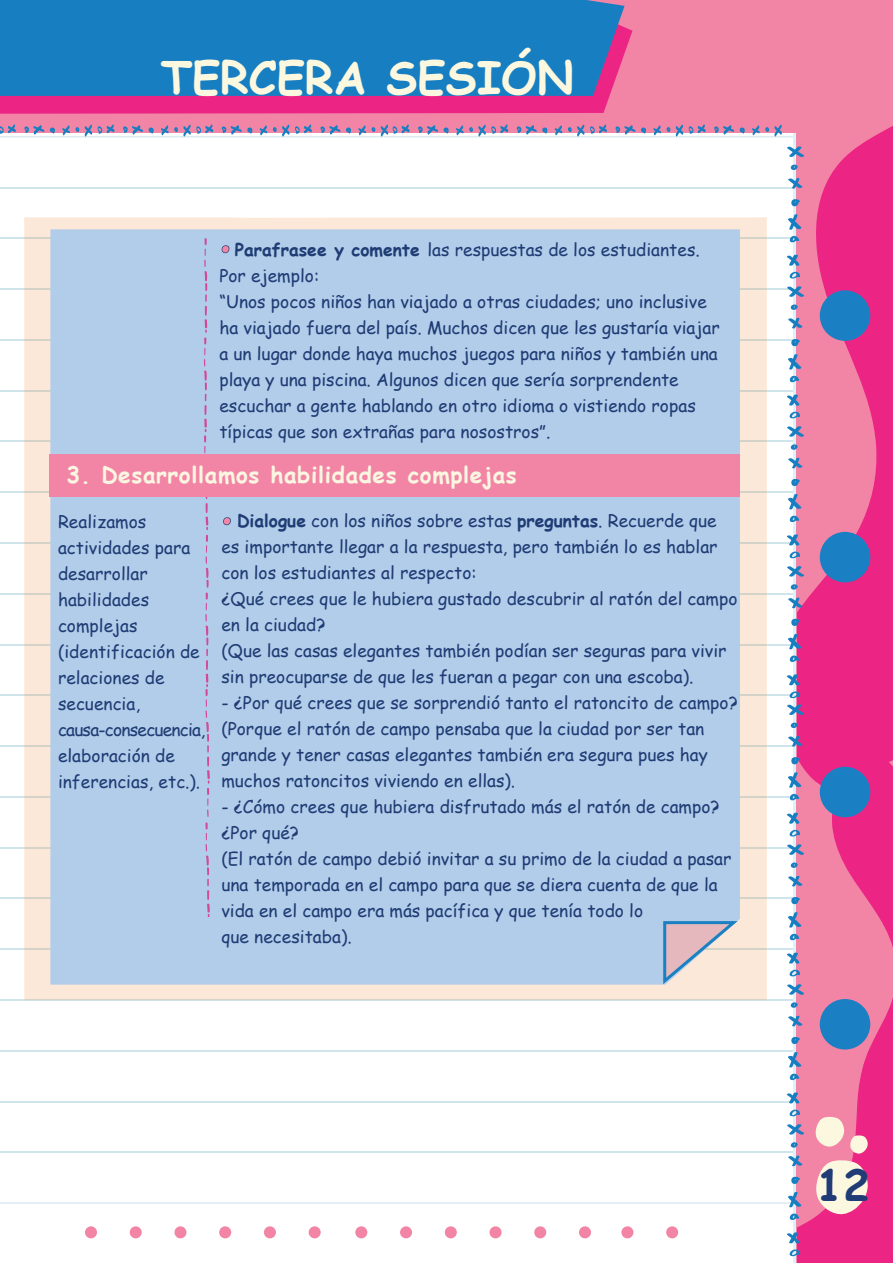
<style>
.page{position:relative;width:893px;height:1263px;background:#fff}
.page>*{position:absolute;margin:0;border:0;box-sizing:border-box;transform-origin:0 0}
.t1{font:700 45px "Comic Sans MS";color:#fcf8e0}
.t2{font:700 42.3px "Comic Sans MS";color:#203b75;scale:1.04 1}
.t3{font:700 22.5px "Comic Sans MS";letter-spacing:.025em;color:#faf6e1}
.t4{font:17.4px/26px "Comic Sans MS";color:#1f3c74}
.s1{font-weight:700}
</style>
<div class="page">
<hr style="left:0;top:136px;width:893px;height:1px;background:#0f769e">
<hr style="left:0;top:1202px;width:893px;height:1px;background:#0f769e">
<hr style="left:0;top:1152px;width:893px;height:1px;background:#0f769e">
<hr style="left:0;top:1101px;width:893px;height:1px;background:#0f769e">
<hr style="left:0;top:1050px;width:893px;height:1px;background:#0f769e">
<hr style="left:0;top:999px;width:893px;height:1px;background:#0f769e">
<hr style="left:0;top:949px;width:893px;height:1px;background:#0f769e">
<hr style="left:0;top:898px;width:893px;height:1px;background:#0f769e">
<hr style="left:0;top:847px;width:893px;height:1px;background:#0f769e">
<hr style="left:0;top:796px;width:893px;height:1px;background:#0f769e">
<hr style="left:0;top:745px;width:893px;height:2px;background:#0f769e">
<hr style="left:0;top:695px;width:893px;height:1px;background:#0f769e">
<hr style="left:0;top:644px;width:893px;height:1px;background:#0f769e">
<hr style="left:0;top:593px;width:893px;height:1px;background:#0f769e">
<hr style="left:0;top:542px;width:893px;height:2px;background:#0f769e">
<hr style="left:0;top:492px;width:893px;height:1px;background:#0f769e">
<hr style="left:0;top:441px;width:893px;height:1px;background:#0f769e">
<hr style="left:0;top:390px;width:893px;height:1px;background:#0f769e">
<hr style="left:0;top:339px;width:893px;height:1px;background:#0f769e">
<hr style="left:0;top:289px;width:893px;height:1px;background:#0f769e">
<hr style="left:0;top:238px;width:893px;height:1px;background:#0f769e">
<hr style="left:0;top:187px;width:893px;height:1px;background:#0f769e">
<div style="left:793px;top:1px;width:5px;height:1262px;background:#daf2fb"></div>
<div style="left:796px;top:1px;width:97px;height:1262px;background:#f285a6"></div>
<div style="left:0;top:1px;width:798px;height:132px;background:#f285a6"></div>
<svg style="left:689px;top:124px;width:17px;height:10px"></svg>
<svg style="left:714px;top:125px;width:20px;height:10px"></svg>
<svg style="left:740px;top:127px;width:5px;height:7px"></svg>
<svg style="left:752px;top:125px;width:30px;height:12px"></svg>
<svg style="left:590px;top:124px;width:17px;height:10px"></svg>
<svg style="left:616px;top:125px;width:19px;height:10px"></svg>
<svg style="left:641px;top:127px;width:5px;height:7px"></svg>
<svg style="left:653px;top:125px;width:17px;height:10px"></svg>
<svg style="left:676px;top:125px;width:7px;height:12px"></svg>
<svg style="left:517px;top:125px;width:30px;height:10px"></svg>
<svg style="left:555px;top:125px;width:7px;height:10px"></svg>
<svg style="left:568px;top:125px;width:16px;height:12px"></svg>
<svg style="left:418px;top:125px;width:20px;height:10px"></svg>
<svg style="left:444px;top:127px;width:5px;height:7px"></svg>
<svg style="left:456px;top:124px;width:52px;height:13px"></svg>
<svg style="left:295px;top:124px;width:17px;height:10px"></svg>
<svg style="left:321px;top:125px;width:19px;height:10px"></svg>
<svg style="left:346px;top:127px;width:5px;height:7px"></svg>
<svg style="left:358px;top:125px;width:8px;height:10px"></svg>
<svg style="left:372px;top:127px;width:3px;height:5px"></svg>
<svg style="left:381px;top:124px;width:28px;height:13px"></svg>
<svg style="left:222px;top:125px;width:30px;height:10px"></svg>
<svg style="left:260px;top:125px;width:7px;height:10px"></svg>
<svg style="left:273px;top:125px;width:16px;height:12px"></svg>
<svg style="left:98px;top:124px;width:16px;height:10px"></svg>
<svg style="left:123px;top:125px;width:20px;height:10px"></svg>
<svg style="left:149px;top:127px;width:5px;height:7px"></svg>
<svg style="left:161px;top:124px;width:52px;height:13px"></svg>
<svg style="left:0;top:124px;width:16px;height:10px"></svg>
<svg style="left:24px;top:125px;width:20px;height:10px"></svg>
<svg style="left:50px;top:127px;width:5px;height:7px"></svg>
<svg style="left:62px;top:125px;width:17px;height:10px"></svg>
<svg style="left:85px;top:125px;width:7px;height:12px"></svg>
<svg style="left:798px;top:126px;width:95px;height:610px;fill:#ec2584"></svg>
<svg style="left:790px;top:272px;width:10px;height:7px"></svg>
<svg style="left:787px;top:255px;width:12px;height:11px"></svg>
<svg style="left:789px;top:236px;width:10px;height:6px"></svg>
<svg style="left:788px;top:214px;width:13px;height:16px"></svg>
<svg style="left:791px;top:199px;width:9px;height:7px"></svg>
<svg style="left:788px;top:178px;width:14px;height:11px"></svg>
<svg style="left:791px;top:165px;width:7px;height:5px"></svg>
<svg style="left:787px;top:146px;width:17px;height:11px"></svg>
<svg style="left:790px;top:412px;width:10px;height:6px"></svg>
<svg style="left:787px;top:394px;width:12px;height:12px"></svg>
<svg style="left:789px;top:376px;width:10px;height:6px"></svg>
<svg style="left:788px;top:354px;width:13px;height:16px"></svg>
<svg style="left:791px;top:339px;width:9px;height:7px"></svg>
<svg style="left:788px;top:318px;width:14px;height:11px"></svg>
<svg style="left:791px;top:304px;width:7px;height:6px"></svg>
<svg style="left:787px;top:286px;width:17px;height:11px"></svg>
<svg style="left:790px;top:552px;width:10px;height:6px"></svg>
<svg style="left:787px;top:534px;width:12px;height:11px"></svg>
<svg style="left:789px;top:516px;width:10px;height:6px"></svg>
<svg style="left:788px;top:494px;width:13px;height:15px"></svg>
<svg style="left:791px;top:479px;width:9px;height:7px"></svg>
<svg style="left:788px;top:458px;width:14px;height:10px"></svg>
<svg style="left:791px;top:444px;width:7px;height:6px"></svg>
<svg style="left:787px;top:426px;width:17px;height:11px"></svg>
<svg style="left:790px;top:691px;width:10px;height:7px"></svg>
<svg style="left:787px;top:674px;width:12px;height:11px"></svg>
<svg style="left:789px;top:655px;width:10px;height:7px"></svg>
<svg style="left:788px;top:634px;width:13px;height:15px"></svg>
<svg style="left:791px;top:619px;width:9px;height:7px"></svg>
<svg style="left:788px;top:598px;width:14px;height:10px"></svg>
<svg style="left:791px;top:584px;width:7px;height:6px"></svg>
<svg style="left:787px;top:566px;width:17px;height:11px"></svg>
<svg style="left:791px;top:722px;width:7px;height:6px"></svg>
<svg style="left:787px;top:704px;width:17px;height:11px"></svg>
<div style="left:820px;top:532px;width:50px;height:50px;background:#1b80c3;border-radius:50%"></div>
<div style="left:820px;top:290px;width:50px;height:51px;background:#1b80c3;border-radius:50%"></div>
<svg style="left:0;top:27px;width:632px;height:87px;fill:#ec2584"></svg>
<div style="left:0;top:0;width:625px;height:96px;background:#177fc1"></div>
<div style="left:309px;top:1226px;width:12px;height:12px;background:#f285a6;border-radius:50%"></div>
<div style="left:264px;top:1226px;width:12px;height:12px;background:#f285a6;border-radius:50%"></div>
<div style="left:219px;top:1226px;width:12px;height:12px;background:#f285a6;border-radius:50%"></div>
<div style="left:174px;top:1226px;width:12px;height:12px;background:#f285a6;border-radius:50%"></div>
<div style="left:130px;top:1226px;width:12px;height:12px;background:#f285a6;border-radius:50%"></div>
<div style="left:85px;top:1226px;width:12px;height:12px;background:#f285a6;border-radius:50%"></div>
<div style="left:579px;top:1226px;width:12px;height:12px;background:#f285a6;border-radius:50%"></div>
<div style="left:534px;top:1226px;width:12px;height:12px;background:#f285a6;border-radius:50%"></div>
<div style="left:489px;top:1226px;width:13px;height:12px;background:#f285a6;border-radius:50%"></div>
<div style="left:445px;top:1226px;width:12px;height:12px;background:#f285a6;border-radius:50%"></div>
<div style="left:400px;top:1226px;width:12px;height:12px;background:#f285a6;border-radius:50%"></div>
<div style="left:355px;top:1226px;width:12px;height:12px;background:#f285a6;border-radius:50%"></div>
<div style="left:666px;top:1226px;width:12px;height:12px;background:#f285a6;border-radius:50%"></div>
<div style="left:621px;top:1226px;width:12px;height:12px;background:#f285a6;border-radius:50%"></div>
<svg style="left:787px;top:736px;width:106px;height:527px"></svg>
<div style="left:24px;top:217px;width:743px;height:783px;background:#fce8d8"></div>
<div style="left:50px;top:229px;width:690px;height:756px;background:#b2cdea"></div>
<svg style="left:660px;top:920px;width:82px;height:65px"></svg>
<svg style="left:204px;top:238px;width:6px;height:679px"></svg>
<div style="left:50px;top:455px;width:690px;height:42px;background:#f285a6"></div>
<svg style="left:223px;top:517px;width:8px;height:8px"></svg>
<svg style="left:222px;top:245px;width:7px;height:8px"></svg>
<h1 class="t1" style="left:161px;top:44px;width:415px">TERCERA SESIÓN</h1>
<p class="t4" style="left:219px;top:236px;width:502px;text-indent:16px"><span class="s1">Parafrasee y comente</span> las respuestas de los estudiantes.<br>Por ejemplo:<br>“Unos pocos niños han viajado a otras ciudades; uno inclusive ha viajado fuera del país. Muchos dicen que les gustaría viajar a un lugar donde haya muchos juegos para niños y también una playa y una piscina. Algunos dicen que sería sorprendente escuchar a gente hablando en otro idioma o vistiendo ropas típicas que son extrañas para nosostros”.</p>
<p class="t3" style="left:66px;top:458px;width:452px">3. Desarrollamos habilidades complejas</p>
<p class="t4" style="left:221px;top:507px;width:518px;text-indent:16px"><span class="s1">Dialogue</span> con los niños sobre estas <span class="s1">preguntas</span>. Recuerde que es importante llegar a la respuesta, pero también lo es hablar con los estudiantes al respecto:<br>¿Qué crees que le hubiera gustado descubrir al ratón del campo en la ciudad?<br>(Que las casas elegantes también podían ser seguras para vivir sin preocuparse de que les fueran a pegar con una escoba).</p>
<p class="t4" style="left:221px;top:689px;width:518px">- ¿Por qué crees que se sorprendió tanto el ratoncito de campo? (Porque el ratón de campo pensaba que la ciudad por ser tan grande y tener casas elegantes también era segura pues hay muchos ratoncitos viviendo en ellas).</p>
<p class="t4" style="left:221px;top:793px;width:512px">- ¿Cómo crees que hubiera disfrutado más el ratón de campo? ¿Por qué?<br>(El ratón de campo debió invitar a su primo de la ciudad a pasar una temporada en el campo para que se diera cuenta de que la vida en el campo era más pacífica y que tenía todo lo<br>que necesitaba).</p>
<p class="t4" style="left:58px;top:508px;width:149px">Realizamos actividades para desarrollar habilidades complejas (identificación de relaciones de secuencia, causa-consecuencia, elaboración de inferencias, etc.).</p>
<h2 class="t2" style="left:816px;top:1154px;width:53px">12</h2>
</div>
